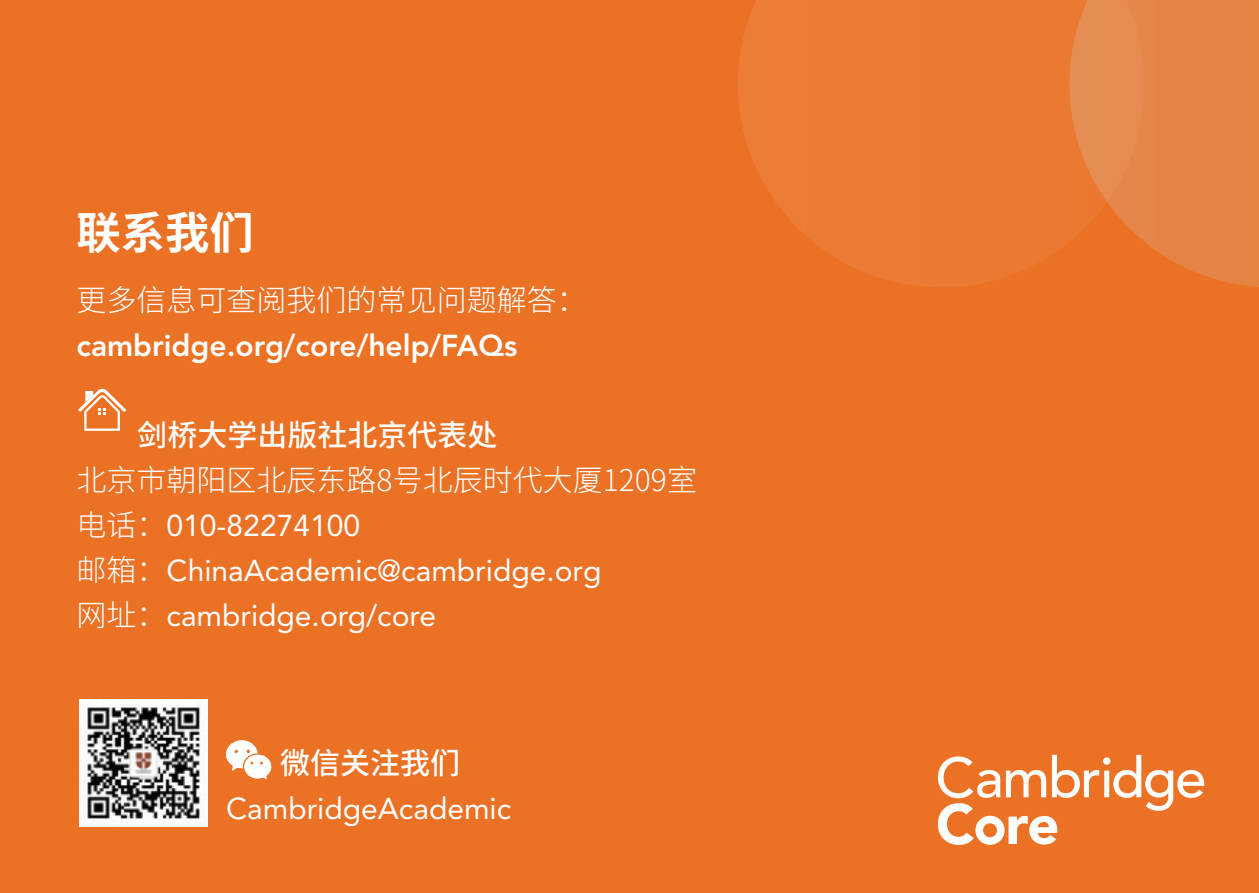
<style>
.page{position:relative;width:1259px;height:893px;background:#eb7125}
.page>*{position:absolute;margin:0;border:0;box-sizing:border-box;transform-origin:0 0}
.t1{font:700 44.4px "Noto Sans CJ Ksc";color:#fff}
.t2{font:30px/45px "Avenir LT Std";color:#fff}
.t3{font:300 30px "Noto Sans CJ Ksc";color:#fff}
.t4{font:800 30px "Avenir LT Std";color:#fff}
.t5{font:500 30px "Noto Sans CJ Ksc";color:#fff}
.s1{font-family:"Noto Sans CJ Ksc";font-weight:300}
</style>
<div class="page">
<svg style="left:738px;top:0;width:331px;height:287px;fill:#ec7a33"></svg>
<svg style="left:1069px;top:0;width:190px;height:287px;fill:#e48445"></svg>
<svg style="left:938px;top:755px;width:266px;height:90px"></svg>
<svg style="left:78px;top:388px;width:48px;height:43px"></svg>
<svg style="left:226px;top:740px;width:46px;height:39px"></svg>
<img style="left:80px;top:699px;width:127px;height:128px">
<h1 class="t1" style="left:77px;top:208px;width:179px">联系我们</h1>
<p class="t3" style="left:77px;top:283px;width:511px">更多信息可查阅我们的常见问题解答：</p>
<p class="t4" style="left:77px;top:327px;width:442px">cambridge.org/core/help/FAQs</p>
<p class="t5" style="left:137px;top:418px;width:361px">剑桥大学出版社北京代表处</p>
<p class="t3" style="left:77px;top:463px;width:622px">北京市朝阳区北辰东路8号北辰时代大厦1209室</p>
<p class="t2" style="left:77px;top:503px;width:526px"><span class="s1">电话：</span>010-82274100<br><span class="s1">邮箱：</span>ChinaAcademic@cambridge.org<span class="s1">网址：</span>cambridge.org/core</p>
<p class="t5" style="left:280px;top:746px;width:182px">微信关注我们</p>
<p class="t2" style="left:226px;top:787px;width:287px">CambridgeAcademic</p>
</div>
